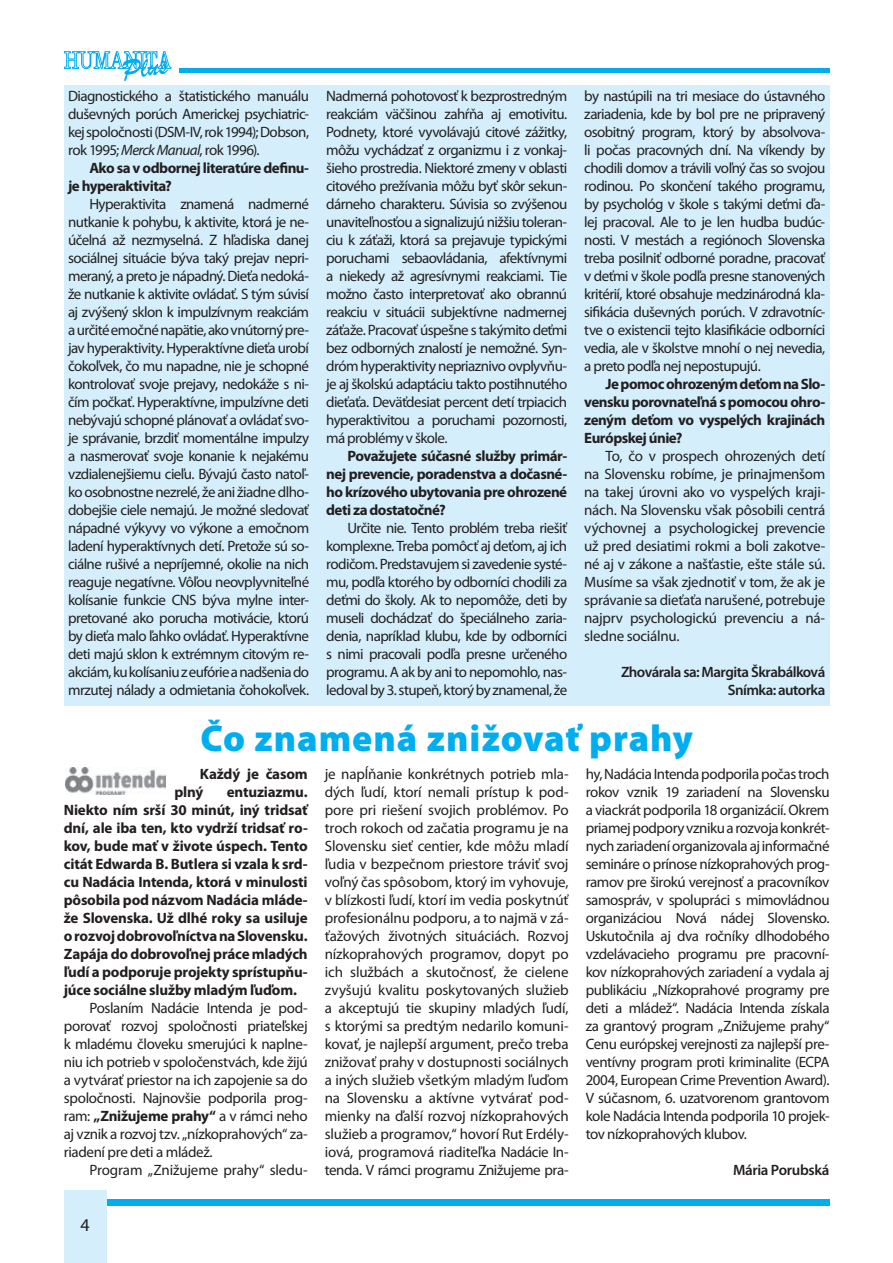
<style>
.page{position:relative;width:893px;height:1263px;background:#fff}
.page>*{position:absolute;margin:0;border:0;box-sizing:border-box;transform-origin:0 0}
.t1{font:900 37.5px "Myriad Pro";letter-spacing:.02em;color:#00aeef}
.t2{font:18px "Myriad Pro";color:#231f20}
.t3{font:15px/18px "Myriad Pro";letter-spacing:-.035em;color:#231f20;text-align:justify}
.t4{font:700 15px/18px "Myriad Pro";letter-spacing:-.03em;color:#231f20;text-align:justify}
.t5{font:600 15px/18px "Myriad Pro";letter-spacing:-.04em;color:#231f20;text-align:right}
.t6{font:15px "Myriad Pro";letter-spacing:-.01em;color:#231f20}
.t7{font:600 15px "Myriad Pro";letter-spacing:-.02em;color:#231f20}
.s1{font-style:italic}
.s2{font-weight:700}
</style>
<div class="page">
<div style="left:106px;top:1199px;width:723px;height:7px;background:#00aeef"></div>
<div style="left:64px;top:1191px;width:42px;height:72px;background:#d4effb"></div>
<svg style="left:64px;top:51px;width:107px;height:30px"></svg>
<hr style="left:179px;top:68px;width:650px;height:4px;background:#00aeef">
<div style="left:64px;top:85px;width:765px;height:621px;background:#d4effb"></div>
<img style="left:65px;top:768px;width:101px;height:26px">
<p class="t3" style="left:68px;top:88px;width:242px">Diagnostického a štatistického manuálu duševných porúch Americkej psychiatric&shy;kej spoločnosti (DSM-IV, rok 1994); Dobson, rok 1995; <span class="s1">Merck Manual</span>, rok 1996).</p>
<p class="t4" style="left:68px;top:160px;width:242px;text-indent:21px">Ako sa v odbornej literatúre definu&shy;je hyperaktivita?</p>
<p class="t3" style="left:68px;top:196px;width:243px;text-indent:21px">Hyperaktivita znamená nadmerné nutkanie k pohybu, k aktivite, ktorá je ne&shy;účelná až nezmyselná. Z hľadiska danej sociálnej situácie býva taký prejav nepri&shy;meraný, a preto je nápadný. Dieťa nedoká&shy;že nutkanie k aktivite ovládať. S tým súvisí aj zvýšený sklon k impulzívnym reakciám a určité emočné napätie, ako vnútorný pre&shy;jav hyperaktivity. Hyperaktívne dieťa urobí čokoľvek, čo mu napadne, nie je schopné kontrolovať svoje prejavy, nedokáže s ni&shy;čím počkať. Hyperaktívne, impulzívne deti nebývajú schopné plánovať a ovládať svo&shy;je správanie, brzdiť momentálne impulzy a nasmerovať svoje konanie k nejakému vzdialenejšiemu cieľu. Bývajú často natoľ&shy;ko osobnostne nezrelé, že ani žiadne dlho&shy;dobejšie ciele nemajú. Je možné sledovať nápadné výkyvy vo výkone a emočnom ladení hyperaktívnych detí. Pretože sú so&shy;ciálne rušivé a nepríjemné, okolie na nich reaguje negatívne. Vôľou neovplyvniteľné kolísanie funkcie CNS býva mylne inter&shy;pretované ako porucha motivácie, ktorú by dieťa malo ľahko ovládať. Hyperaktívne deti majú sklon k extrémnym citovým re&shy;akciám, ku kolísaniu z eufórie a nadšenia do mrzutej nálady a odmietania čohokoľvek.</p>
<p class="t3" style="left:326px;top:88px;width:243px">Nadmerná pohotovosť k bezprostredným reakciám väčšinou zahŕňa aj emotivitu.<br>Podnety, ktoré vyvolávajú citové zážitky, môžu vychádzať z organizmu i z vonkaj&shy;šieho prostredia. Niektoré zmeny v oblasti citového prežívania môžu byť skôr sekun&shy;dárneho charakteru. Súvisia so zvýšenou unaviteľnosťou a signalizujú nižšiu toleran&shy;ciu k záťaži, ktorá sa prejavuje typickými poruchami sebaovládania, afektívnymi a niekedy až agresívnymi reakciami. Tie možno často interpretovať ako obrannú reakciu v situácii subjektívne nadmernej záťaže. Pracovať úspešne s takýmito deťmi bez odborných znalostí je nemožné. Syn&shy;dróm hyperaktivity nepriaznivo ovplyvňu&shy;je aj školskú adaptáciu takto postihnutého dieťaťa. Deväťdesiat percent detí trpiacich hyperaktivitou a poruchami pozornosti, má problémy v škole.</p>
<p class="t4" style="left:326px;top:448px;width:242px;text-indent:21px">Považujete súčasné služby primár&shy;nej prevencie, poradenstva a dočasné&shy;ho krízového ubytovania pre ohrozené deti za dostatočné?</p>
<p class="t3" style="left:326px;top:520px;width:242px;text-indent:21px">Určite nie. Tento problém treba riešiť komplexne. Treba pomôcť aj deťom, aj ich rodičom. Predstavujem si zavedenie systé&shy;mu, podľa ktorého by odborníci chodili za deťmi do školy. Ak to nepomôže, deti by museli dochádzať do špeciálneho zaria&shy;denia, napríklad klubu, kde by odborníci s nimi pracovali podľa presne určeného programu. A ak by ani to nepomohlo, nas&shy;ledoval by 3. stupeň, ktorý by znamenal, že</p>
<p class="t3" style="left:584px;top:88px;width:242px">by nastúpili na tri mesiace do ústavného zariadenia, kde by bol pre ne pripravený osobitný program, ktorý by absolvova&shy;li počas pracovných dní. Na víkendy by chodili domov a trávili voľný čas so svojou rodinou. Po skončení takého programu, by psychológ v škole s takými deťmi ďa&shy;lej pracoval. Ale to je len hudba budúc&shy;nosti. V mestách a regiónoch Slovenska treba posilniť odborné poradne, pracovať v deťmi v škole podľa presne stanovených kritérií, ktoré obsahuje medzinárodná kla&shy;sifikácia duševných porúch. V zdravotníc&shy;tve o existencii tejto klasifikácie odborníci vedia, ale v školstve mnohí o nej nevedia, a preto podľa nej nepostupujú.</p>
<p class="t4" style="left:584px;top:376px;width:242px;text-indent:21px">Je pomoc ohrozeným deťom na Slo&shy;vensku porovnateľná s pomocou ohro&shy;zeným deťom vo vyspelých krajinách Európskej únie?</p>
<p class="t3" style="left:584px;top:448px;width:243px;text-indent:21px">To, čo v prospech ohrozených detí na Slovensku robíme, je prinajmenšom na takej úrovni ako vo vyspelých kraji&shy;nách. Na Slovensku však pôsobili centrá výchovnej a psychologickej prevencie už pred desiatimi rokmi a boli zakotve&shy;né aj v zákone a našťastie, ešte stále sú.<br>Musíme sa však zjednotiť v tom, že ak je správanie sa dieťaťa narušené, potrebuje najprv psychologickú prevenciu a ná&shy;sledne sociálnu.</p>
<p class="t5" style="left:621px;top:664px;width:206px">Zhovárala sa: Margita Škrabálková<br>Snímka: autorka</p>
<h1 class="t1" style="left:200px;top:724px;width:494px">Čo znamená znižovať prahy</h1>
<p class="t4" style="left:174px;top:767px;width:135px;text-indent:26px">Každý je časom plný</p>
<p class="t4" style="left:64px;top:785px;width:245px;text-indent:163px">entuziazmu.<br>Niekto ním srší 30 minút, iný tridsať dní, ale iba ten, kto vydrží tridsať ro&shy;kov, bude mať v živote úspech. Tento citát Edwarda B. Butlera si vzala k srd&shy;cu Nadácia Intenda, ktorá v minulosti pôsobila pod názvom Nadácia mláde&shy;že Slovenska. Už dlhé roky sa usiluje o rozvoj dobrovoľníctva na Slovensku.<br>Zapája do dobrovoľnej práce mladých ľudí a podporuje projekty sprístupňu&shy;júce sociálne služby mladým ľuďom.</p>
<p class="t3" style="left:64px;top:1001px;width:245px;text-indent:26px">Poslaním Nadácie Intenda je pod&shy;porovať rozvoj spoločnosti priateľskej k mladému človeku smerujúci k naplne&shy;niu ich potrieb v spoločenstvách, kde žijú a vytvárať priestor na ich zapojenie sa do spoločnosti. Najnovšie podporila prog&shy;ram: <span class="s2">„Znižujeme prahy“</span> a v rámci neho aj vznik a rozvoj tzv. „nízkoprahových“ za&shy;riadení pre deti a mládež.</p>
<p class="t6" style="left:89px;top:1165px;width:220px">Program „Znižujeme prahy“ sledu-</p>
<p class="t3" style="left:325px;top:767px;width:245px">je napĺňanie konkrétnych potrieb mla&shy;dých ľudí, ktorí nemali prístup k pod&shy;pore pri riešení svojich problémov. Po troch rokoch od začatia programu je na Slovensku sieť centier, kde môžu mladí ľudia v bezpečnom priestore tráviť svoj voľný čas spôsobom, ktorý im vyhovuje, v blízkosti ľudí, ktorí im vedia poskytnúť profesionálnu podporu, a to najmä v zá&shy;ťažových životných situáciách. Rozvoj nízkoprahových programov, dopyt po ich službách a skutočnosť, že cielene zvyšujú kvalitu poskytovaných služieb a akceptujú tie skupiny mladých ľudí, s ktorými sa predtým nedarilo komuni&shy;kovať, je najlepší argument, prečo treba znižovať prahy v dostupnosti sociálnych a iných služieb všetkým mladým ľuďom na Slovensku a aktívne vytvárať pod&shy;mienky na ďalší rozvoj nízkoprahových služieb a programov,“ hovorí Rut Erdély&shy;iová, programová riaditeľka Nadácie In&shy;tenda. V rámci programu Znižujeme pra-</p>
<p class="t3" style="left:585px;top:767px;width:245px">hy, Nadácia Intenda podporila počas troch rokov vznik 19 zariadení na Slovensku a viackrát podporila 18 organizácií. Okrem priamej podpory vzniku a rozvoja konkrét&shy;nych zariadení organizovala aj informačné semináre o prínose nízkoprahových prog&shy;ramov pre širokú verejnosť a pracovníkov samospráv, v spolupráci s mimovládnou organizáciou Nová nádej Slovensko.<br>Uskutočnila aj dva ročníky dlhodobého vzdelávacieho programu pre pracovní&shy;kov nízkoprahových zariadení a vydala aj publikáciu „Nízkoprahové programy pre deti a mládež“. Nadácia Intenda získala za grantový program „Znižujeme prahy“ Cenu európskej verejnosti za najlepší pre&shy;ventívny program proti kriminalite (ECPA 2004, European Crime Prevention Award).<br>V súčasnom, 6. uzatvorenom grantovom kole Nadácia Intenda podporila 10 projek&shy;tov nízkoprahových klubov.</p>
<p class="t7" style="left:733px;top:1165px;width:98px">Mária Porubská</p>
<p class="t2" style="left:80px;top:1218px;width:11px">4</p>
</div>
